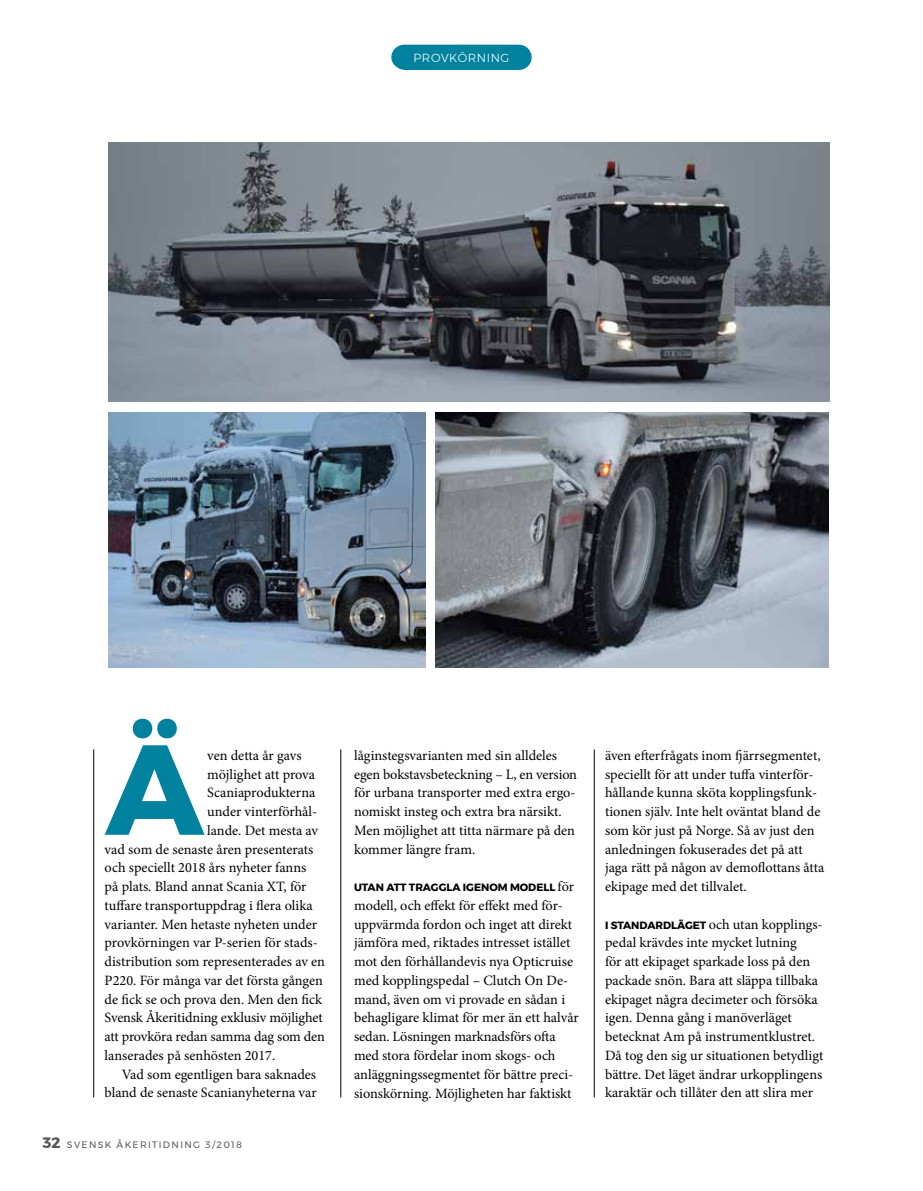
<style>
.page{position:relative;width:923px;height:1191px;background:#fff}
.page>*{position:absolute;margin:0;border:0;box-sizing:border-box;transform-origin:0 0}
.t1{font:700 127.65px "Montserrat";color:#00829f}
.t2{font:14.25px/18.8px "Minion Pro";letter-spacing:-.005em;color:#000}
.t3{font:300 11.7px "Montserrat";letter-spacing:.05em;color:#fff}
.t4{font:700 10.5px "Montserrat";color:#000}
.t5{font:9.3px "Montserrat";letter-spacing:.145em;color:#575756}
.s1{font-weight:700;font-size:15px}
.s2{font-family:"Minion Pro";font-weight:400;font-size:14.25px}
.s3{font-family:"Montserrat";font-weight:700;font-size:10.5px}
</style>
<div class="page">
<div style="left:391px;top:45px;width:140px;height:25px;background:#00829f"></div>
<hr style="left:93px;top:749px;width:1px;height:348px;background:#000">
<hr style="left:340px;top:749px;width:1px;height:348px;background:#000">
<hr style="left:594px;top:749px;width:1px;height:348px;background:#000">
<img style="left:108px;top:142px;width:721px;height:260px">
<img style="left:108px;top:412px;width:317px;height:256px">
<img style="left:436px;top:412px;width:392px;height:256px">
<p class="t3" style="left:413px;top:49px;width:97px">PROVKÖRNING</p>
<h1 class="t1" style="left:105px;top:687px;width:100px">Ä</h1>
<p class="t2" style="left:207px;top:746px;width:96px">ven detta år gavs</p>
<p class="t2" style="left:207px;top:764px;width:109px">möjlighet att prova</p>
<p class="t2" style="left:207px;top:783px;width:110px">Scaniaprodukterna</p>
<p class="t2" style="left:207px;top:802px;width:112px">under vinterförhål-</p>
<p class="t2" style="left:207px;top:821px;width:113px">lande. Det mesta av</p>
<p class="t2" style="left:105px;top:839px;width:210px">vad som de senaste åren presenterats</p>
<p class="t2" style="left:105px;top:858px;width:203px">och speciellt 2018 års nyheter fanns</p>
<p class="t2" style="left:105px;top:877px;width:203px">på plats. Bland annat Scania XT, för</p>
<p class="t2" style="left:105px;top:896px;width:209px">tuffare transportuppdrag i flera olika</p>
<p class="t2" style="left:105px;top:914px;width:214px">varianter. Men hetaste nyheten under</p>
<p class="t2" style="left:105px;top:933px;width:215px">provkörningen var P-serien för stads-</p>
<p class="t2" style="left:105px;top:952px;width:222px">distribution som representerades av en</p>
<p class="t2" style="left:105px;top:971px;width:220px">P220. För många var det första gången</p>
<p class="t2" style="left:105px;top:989px;width:219px">de fick se och prova den. Men den fick</p>
<p class="t2" style="left:105px;top:1008px;width:220px">Svensk Åkeritidning exklusiv möjlighet</p>
<p class="t2" style="left:105px;top:1027px;width:222px">att provköra redan samma dag som den</p>
<p class="t2" style="left:105px;top:1046px;width:172px">lanserades på senhösten 2017.</p>
<p class="t2" style="left:122px;top:1064px;width:196px">Vad som egentligen bara saknades</p>
<p class="t2" style="left:105px;top:1083px;width:213px">bland de senaste Scanianyheterna var</p>
<p class="t5" style="left:42px;top:1138px;width:201px"><span class="s1">32</span> SVENSK ÅKERITIDNING 3/2018</p>
<p class="t2" style="left:354px;top:746px;width:224px">låginstegsvarianten med sin alldeles egen bokstavsbeteckning – L, en version för urbana transporter med extra ergo&shy;nomiskt insteg och extra bra närsikt.<br>Men möjlighet att titta närmare på den kommer längre fram.</p>
<p class="t4" style="left:354px;top:879px;width:221px">UTAN ATT TRAGGLA IGENOM MODELL <span class="s2">för</span></p>
<p class="t2" style="left:354px;top:896px;width:226px">modell, och effekt för effekt med för&shy;uppvärmda fordon och inget att direkt jämföra med, riktades intresset istället mot den förhållandevis nya Opticruise med kopplingspedal – Clutch On De&shy;mand, även om vi provade en sådan i behagligare klimat för mer än ett halvår sedan. Lösningen marknadsförs ofta med stora fördelar inom skogs- och anläggningssegmentet för bättre preci&shy;sionskörning. Möjligheten har faktiskt</p>
<p class="t2" style="left:605px;top:746px;width:221px">även efterfrågats inom fjärrsegmentet, speciellt för att under tuffa vinterför&shy;hållande kunna sköta kopplingsfunk&shy;tionen själv. Inte helt oväntat bland de som kör just på Norge. Så av just den anledningen fokuserades det på att jaga rätt på någon av demoflottans åtta ekipage med det tillvalet.</p>
<p class="t2" style="left:605px;top:914px;width:220px"><span class="s3">I STANDARDLÄGET</span> och utan kopplings&shy;pedal krävdes inte mycket lutning<br>för att ekipaget sparkade loss på den packade snön. Bara att släppa tillbaka ekipaget några decimeter och försöka igen. Denna gång i manöverläget betecknat Am på instrumentklustret.<br>Då tog den sig ur situationen betydligt bättre. Det läget ändrar urkopplingens karaktär och tillåter den att slira mer</p>
</div>
